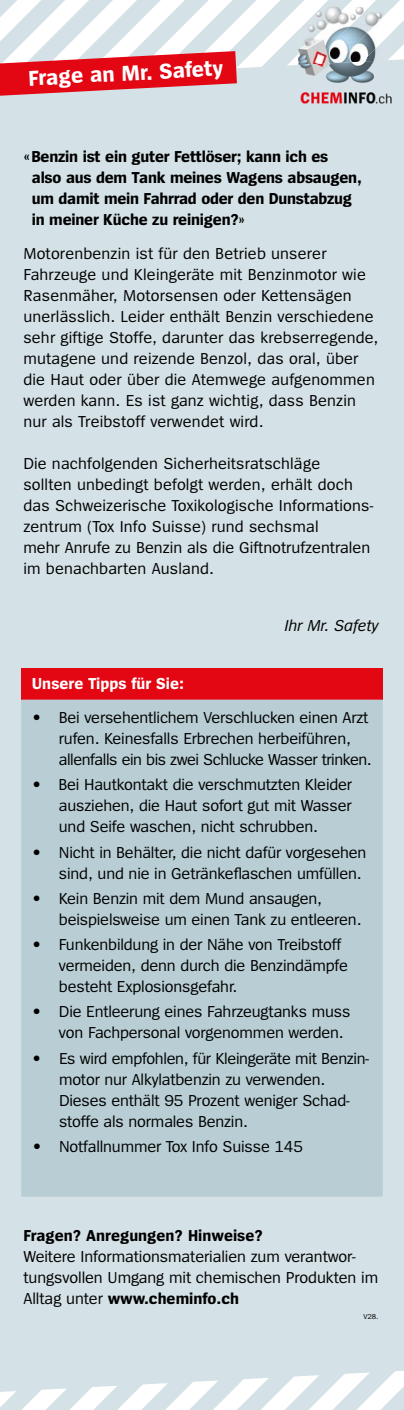
<style>
.page{position:relative;width:404px;height:1410px;background:#fff}
.page>*{position:absolute;margin:0;border:0;box-sizing:border-box;transform-origin:0 0}
.t1{font:700 22.5px "Spiegel";color:#fff}
.t2{font:16.5px/21px "Spiegel";letter-spacing:-.005em;color:#000}
.t3{font:700 16.5px/21px "Spiegel";letter-spacing:-.015em;color:#000}
.t4{font:700 16.5px "Spiegel";color:#fff}
.t5{font:italic 16.5px "Spiegel";color:#000}
.t6{font:7.5px "Spiegel";color:#000}
.s1{font-weight:700}
</style>
<div class="page">
<div style="left:0;top:129px;width:404px;height:1221px;background:#d4e1e6"></div>
<svg style="left:0;top:0;width:404px;height:104px"></svg>
<img style="left:298px;top:60px;width:94px;height:44px">
<div style="left:21px;top:667px;width:362px;height:32px;background:#e30613"></div>
<div style="left:21px;top:699px;width:362px;height:497px;background:#b9ced4"></div>
<div style="left:0;top:113px;width:404px;height:16px;background:#d4e1e6"></div>
<svg style="left:0;top:1368px;width:404px;height:42px"></svg>
<div style="left:0;top:1350px;width:404px;height:18px;background:#d4e1e6"></div>
<div style="left:0;top:104px;width:404px;height:17px;background:#d4e1e6"></div>
<h1 class="t1" style="left:28px;top:67px;width:197px;rotate:-3deg">Frage an Mr. Safety</h1>
<p class="t3" style="left:32px;top:146px;width:332px;text-indent:-8px">«Benzin ist ein guter Fettlöser; kann ich es also aus dem Tank meines Wagens absaugen, um damit mein Fahrrad oder den Dunstabzug in meiner Küche zu reinigen?»</p>
<p class="t2" style="left:23px;top:243px;width:357px">Motorenbenzin ist für den Betrieb unserer Fahrzeuge und Kleingeräte mit Benzinmotor wie Rasenmäher, Motorsensen oder Kettensägen unerlässlich. Leider enthält Benzin verschiedene sehr giftige Stoffe, darunter das krebserregende, mutagene und reizende Benzol, das oral, über die Haut oder über die Atemwege aufgenommen werden kann. Es ist ganz wichtig, dass Benzin nur als Treibstoff verwendet wird.</p>
<p class="t2" style="left:23px;top:453px;width:351px">Die nachfolgenden Sicherheitsratschläge<br>sollten unbedingt befolgt werden, erhält doch das Schweizerische Toxikologische Informations&shy;zentrum (Tox Info Suisse) rund sechsmal<br>mehr Anrufe zu Benzin als die Giftnotrufzentralen im benachbarten Ausland.</p>
<p class="t5" style="left:284px;top:617px;width:96px">Ihr Mr. Safety</p>
<p class="t4" style="left:32px;top:675px;width:154px">Unsere Tipps für Sie:</p>
<p class="t2" style="left:59px;top:707px;width:314px;text-indent:-27px">• Bei versehentlichem Verschlucken einen Arzt rufen. Keinesfalls Erbrechen herbeiführen, allenfalls ein bis zwei Schlucke Wasser trinken.</p>
<p class="t2" style="left:59px;top:774px;width:295px;text-align:justify;text-indent:-27px">• Bei Hautkontakt die verschmutzten Kleider ausziehen, die Haut sofort gut mit Wasser und Seife waschen, nicht schrubben.</p>
<p class="t2" style="left:32px;top:842px;width:336px;text-align:right">• Nicht in Behälter, die nicht dafür vorgesehen sind, und nie in Getränkeflaschen umfüllen.</p>
<p class="t2" style="left:59px;top:888px;width:304px;text-indent:-27px">• Kein Benzin mit dem Mund ansaugen, beispielsweise um einen Tank zu entleeren.</p>
<p class="t2" style="left:59px;top:934px;width:291px;text-indent:-27px">• Funkenbildung in der Nähe von Treibstoff vermeiden, denn durch die Benzindämpfe besteht Explosionsgefahr.</p>
<p class="t2" style="left:59px;top:1001px;width:293px;text-indent:-27px">• Die Entleerung eines Fahrzeugtanks muss von Fachpersonal vorgenommen werden.</p>
<p class="t2" style="left:59px;top:1048px;width:311px;text-indent:-27px">• Es wird empfohlen, für Kleingeräte mit Benzin&shy;motor nur Alkylatbenzin zu verwenden.<br>Dieses enthält 95 Prozent weniger Schad&shy;stoffe als normales Benzin.</p>
<p class="t2" style="left:32px;top:1136px;width:272px">• Notfallnummer Tox Info Suisse 145</p>
<p class="t3" style="left:24px;top:1225px;width:241px">Fragen? Anregungen? Hinweise?</p>
<p class="t2" style="left:24px;top:1246px;width:356px">Weitere Informationsmaterialien zum verantwor&shy;tungsvollen Umgang mit chemischen Produkten im<br>Alltag unter <span class="s1">www.cheminfo.ch</span></p>
<p class="t6" style="left:364px;top:1312px;width:16px">V28.</p>
</div>
